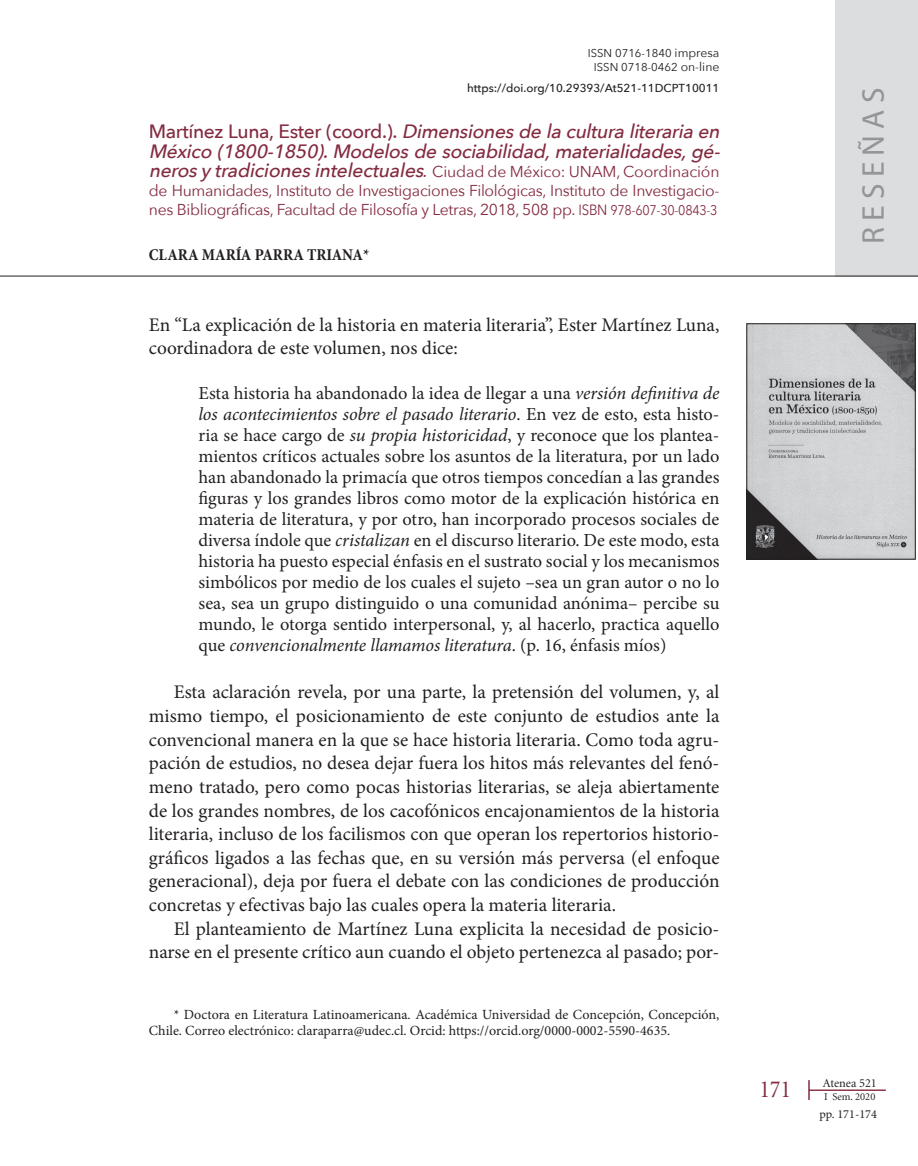
<style>
.page{position:relative;width:918px;height:1166px;background:#fff}
.page>*{position:absolute;margin:0;border:0;box-sizing:border-box;transform-origin:0 0}
.t1{font:31.5px "Myriad";letter-spacing:.2em;color:#939598}
.t2{font:24.5px "Minion";color:#842b40;scale:.9 1}
.t3{font:19.25px/23.6px "Minion Pro";letter-spacing:-.01em;color:#231f20}
.t4{font:italic 500 19.25px/19.2px "Avenir Next";color:#842b40}
.t5{font:18.38px/21px "Minion Pro";letter-spacing:-.005em;color:#231f20;text-align:justify}
.t6{font:700 condensed 16.62px "Minion Pro";color:#231f20}
.t7{font:15.75px/19.2px "Avenir Next";letter-spacing:-.02em;color:#842b40;text-align:justify}
.t8{font:14px/16.6px "Minion Pro";color:#231f20}
.t9{font:12.25px "Minion Pro";color:#231f20}
.t10{font:12.25px "Minion";color:#231f20}
.t11{font:500 11.55px "Avenir Next";color:#231f20}
.t12{font:11.38px "Avenir Next";color:#231f20}
.t13{font:10.5px "Minion";color:#231f20}
.s1{font-size:12.25px}
.s2{font-style:normal}
.s3{font-weight:500;font-style:italic;font-size:19.25px}
.s4{font-style:italic;font-size:19.25px}
.s5{font-size:14.88px}
.s6{font-size:14px}
.s7{font-style:italic}
</style>
<div class="page">
<hr style="left:809px;top:1090px;width:76px;height:1px;background:#842b40">
<svg style="left:808px;top:1080px;width:1px;height:20px"></svg>
<div style="left:836px;top:0;width:82px;height:277px;background:#dcdddf"></div>
<hr style="left:0;top:276px;width:918px;height:1px;background:#231f20">
<img style="left:748px;top:325px;width:165px;height:232px">
<div style="left:746px;top:323px;width:169px;height:236px;border:1px solid #231f20"></div>
<p class="t12" style="left:588px;top:43px;width:133px">ISSN 0716-1840 <span class="s1">impresa</span></p>
<p class="t12" style="left:594px;top:57px;width:127px">ISSN 0718-0462 <span class="s1">on-line</span></p>
<p class="t11" style="left:467px;top:78px;width:254px">https://doi.org/10.29393/At521-11DCPT10011</p>
<p class="t4" style="left:149px;top:121px;width:578px"><span class="s2">M a rt ín e z L u n a , E st e r ( co o rd . ) .</span> Dimensionesdelaculturaliterariaen<br>México (1800-1850). Modelos de sociabilidad, materialidades, gé-</p>
<p class="t7" style="left:149px;top:161px;width:572px"><span class="s3">nerosytradicionesintelectuales</span><span class="s4">.</span>Ciudad de México: UNAM, Coordinación de Humanidades, Instituto de Investigaciones Filológicas, Instituto de Investigacio&shy;nes Bibliográficas, Facultad de Filosofía y Letras, 2018, 508 pp. <span class="s5">ISBN</span> <span class="s6">978-607-30-0843-3</span></p>
<p class="t6" style="left:149px;top:243px;width:222px">CLARA MARÍA PARRA TRIANA*</p>
<p class="t3" style="left:149px;top:313px;width:572px">En “La explicación de la historia en materia literaria”, Ester Martínez Luna, coordinadora de este volumen, nos dice:</p>
<p class="t5" style="left:198px;top:383px;width:522px">Esta historia ha abandonado la idea de llegar a una <span class="s7">versión definitiva de los acontecimientos sobre el pasado literario</span>. En vez de esto, esta histo&shy;ria se hace cargo de <span class="s7">su propia historicidad</span>, y reconoce que los plantea&shy;mientos críticos actuales sobre los asuntos de la literatura, por un lado han abandonado la primacía que otros tiempos concedían a las grandes figuras y los grandes libros como motor de la explicación histórica en materia de literatura, y por otro, han incorporado procesos sociales de diversa índole que <span class="s7">cristalizan</span> en el discurso literario. De este modo, esta historia ha puesto especial énfasis en el sustrato social y los mecanismos simbólicos por medio de los cuales el sujeto –sea un gran autor o no lo sea, sea un grupo distinguido o una comunidad anónima– percibe su mundo, le otorga sentido interpersonal, y, al hacerlo, practica aquello que <span class="s7">convencionalmente llamamos literatura</span>. (p. 16, énfasis míos)</p>
<p class="t3" style="left:149px;top:680px;width:572px;text-align:justify;text-indent:25px">Esta aclaración revela, por una parte, la pretensión del volumen, y, al mismo tiempo, el posicionamiento de este conjunto de estudios ante la convencional manera en la que se hace historia literaria. Como toda agru&shy;pación de estudios, no desea dejar fuera los hitos más relevantes del fenó&shy;meno tratado, pero como pocas historias literarias, se aleja abiertamente de los grandes nombres, de los cacofónicos encajonamientos de la historia literaria, incluso de los facilismos con que operan los repertorios historio&shy;gráficos ligados a las fechas que, en su versión más perversa (el enfoque generacional), deja por fuera el debate con las condiciones de producción concretas y efectivas bajo las cuales opera la materia literaria.</p>
<p class="t3" style="left:149px;top:917px;width:572px;text-align:right">El planteamiento de Martínez Luna explicita la necesidad de posicio&shy;narse en el presente crítico aun cuando el objeto pertenezca al pasado; por-</p>
<p class="t8" style="left:149px;top:1006px;width:572px;text-indent:25px">* Doctora en Literatura Latinoamericana. Académica Universidad de Concepción, Concepción,<br>Chile. Correo electrónico: claraparra@udec.cl. Orcid: https://orcid.org/0000-0002-5590-4635.</p>
<p class="t1" style="left:857px;top:244px;width:158px;rotate:-90deg">RESEÑAS</p>
<p class="t10" style="left:823px;top:1077px;width:56px">Atenea 521</p>
<p class="t2" style="left:759px;top:1077px;width:37px">171</p>
<p class="t13" style="left:824px;top:1091px;width:53px">I Sem. 2020</p>
<p class="t9" style="left:819px;top:1106px;width:59px">pp. 171-174</p>
</div>
